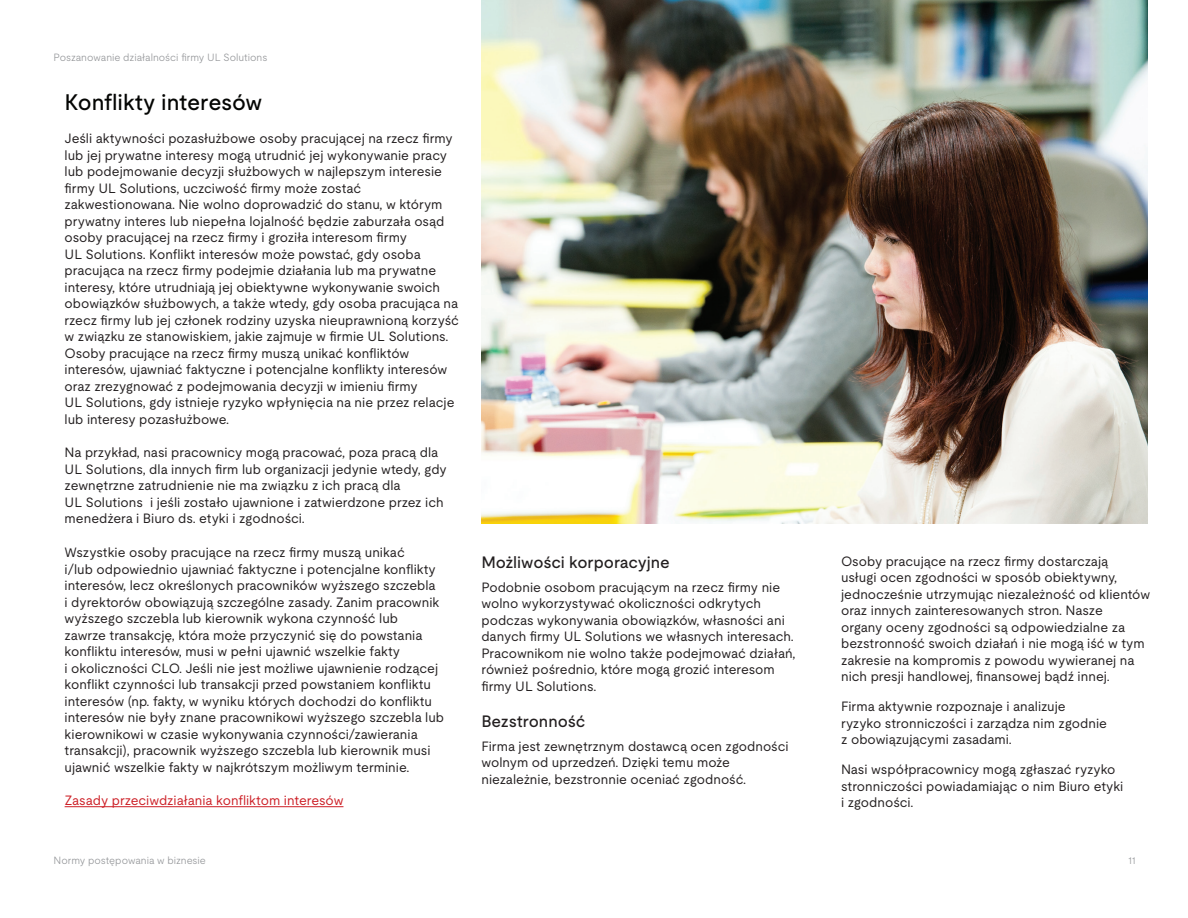
<style>
.page{position:relative;width:1188px;height:918px;background:#fff}
.page>*{position:absolute;margin:0;border:0;box-sizing:border-box;transform-origin:0 0}
.Subhead{font:500 22.5px "UL Moderat";letter-spacing:-.01em;color:#040503}
.Tertiary_Subhead{font:500 16.5px "UL Moderat";letter-spacing:-.005em;color:#231f20}
.Body_Copy{font:13.5px/16.5px "UL Moderat";color:#231f20}
.Tertiary_Subhead-2{font:13.5px/16.5px "UL Moderat";color:#231f20}
.Body_Copy-2{font:13.5px "UL Moderat";letter-spacing:-.005em;color:#cd2027}
.Page_Number_Right{font:300 10.5px "UL Moderat";color:#939598}
</style>
<div class="page">
<img style="left:481px;top:0;width:667px;height:524px">
<hr style="left:65px;top:806px;width:278px;height:1px;background:#cd2027">
<p class="Page_Number_Right" style="left:54px;top:49px;width:215px">Poszanowanie działalności firmy UL Solutions</p>
<p class="Subhead" style="left:65px;top:84px;width:199px">Konflikty interesów</p>
<p class="Body_Copy" style="left:65px;top:130px;width:396px">Jeśli aktywności pozasłużbowe osoby pracującej na rzecz firmy lub jej prywatne interesy mogą utrudnić jej wykonywanie pracy lub podejmowanie decyzji służbowych w najlepszym interesie firmy UL Solutions, uczciwość firmy może zostać zakwestionowana. Nie wolno doprowadzić do stanu, w którym prywatny interes lub niepełna lojalność będzie zaburzała osąd osoby pracującej na rzecz firmy i groziła interesom firmy<br>UL Solutions. Konflikt interesów może powstać, gdy osoba pracująca na rzecz firmy podejmie działania lub ma prywatne interesy, które utrudniają jej obiektywne wykonywanie swoich obowiązków służbowych, a także wtedy, gdy osoba pracująca na rzecz firmy lub jej członek rodziny uzyska nieuprawnioną korzyść w związku ze stanowiskiem, jakie zajmuje w firmie UL Solutions.<br>Osoby pracujące na rzecz firmy muszą unikać konfliktów interesów, ujawniać faktyczne i potencjalne konflikty interesów oraz zrezygnować z podejmowania decyzji w imieniu firmy<br>UL Solutions, gdy istnieje ryzyko wpłynięcia na nie przez relacje lub interesy pozasłużbowe.</p>
<p class="Body_Copy" style="left:65px;top:444px;width:384px">Na przykład, nasi pracownicy mogą pracować, poza pracą dla UL Solutions, dla innych firm lub organizacji jedynie wtedy, gdy zewnętrzne zatrudnienie nie ma związku z ich pracą dla<br>UL Solutions i jeśli zostało ujawnione i zatwierdzone przez ich menedżera i Biuro ds. etyki i zgodności.</p>
<p class="Body_Copy" style="left:65px;top:544px;width:381px">Wszystkie osoby pracujące na rzecz firmy muszą unikać<br>i/lub odpowiednio ujawniać faktyczne i potencjalne konflikty interesów, lecz określonych pracowników wyższego szczebla<br>i dyrektorów obowiązują szczególne zasady. Zanim pracownik wyższego szczebla lub kierownik wykona czynność lub<br>zawrze transakcję, która może przyczynić się do powstania konfliktu interesów, musi w pełni ujawnić wszelkie fakty<br>i okoliczności CLO. Jeśli nie jest możliwe ujawnienie rodzącej konflikt czynności lub transakcji przed powstaniem konfliktu interesów (np. fakty, w wyniku których dochodzi do konfliktu interesów nie były znane pracownikowi wyższego szczebla lub kierownikowi w czasie wykonywania czynności/zawierania transakcji), pracownik wyższego szczebla lub kierownik musi ujawnić wszelkie fakty w najkrótszym możliwym terminie.</p>
<p class="Body_Copy-2" style="left:65px;top:790px;width:280px">Zasady przeciwdziałania konfliktom interesów</p>
<p class="Tertiary_Subhead" style="left:481px;top:550px;width:190px">Możliwości korporacyjne</p>
<p class="Tertiary_Subhead-2" style="left:481px;top:578px;width:315px">Podobnie osobom pracującym na rzecz firmy nie wolno wykorzystywać okoliczności odkrytych podczas wykonywania obowiązków, własności ani danych firmy UL Solutions we własnych interesach.<br>Pracownikom nie wolno także podejmować działań, również pośrednio, które mogą grozić interesom firmy UL Solutions.</p>
<p class="Tertiary_Subhead" style="left:481px;top:709px;width:106px">Bezstronność</p>
<p class="Body_Copy" style="left:481px;top:737px;width:309px">Firma jest zewnętrznym dostawcą ocen zgodności wolnym od uprzedzeń. Dzięki temu może niezależnie, bezstronnie oceniać zgodność.</p>
<p class="Body_Copy" style="left:841px;top:553px;width:311px">Osoby pracujące na rzecz firmy dostarczają<br>usługi ocen zgodności w sposób obiektywny, jednocześnie utrzymując niezależność od klientów oraz innych zainteresowanych stron. Nasze<br>organy oceny zgodności są odpowiedzialne za bezstronność swoich działań i nie mogą iść w tym zakresie na kompromis z powodu wywieranej na nich presji handlowej, finansowej bądź innej.</p>
<p class="Body_Copy" style="left:841px;top:698px;width:267px">Firma aktywnie rozpoznaje i analizuje ryzyko stronniczości i zarządza nim zgodnie z obowiązującymi zasadami.</p>
<p class="Body_Copy" style="left:841px;top:761px;width:284px">Nasi współpracownicy mogą zgłaszać ryzyko stronniczości powiadamiając o nim Biuro etyki i zgodności.</p>
<p class="Page_Number_Right" style="left:54px;top:852px;width:154px">Normy postępowania w biznesie</p>
<p class="Page_Number_Right" style="left:1128px;top:852px;width:9px">11</p>
</div>
